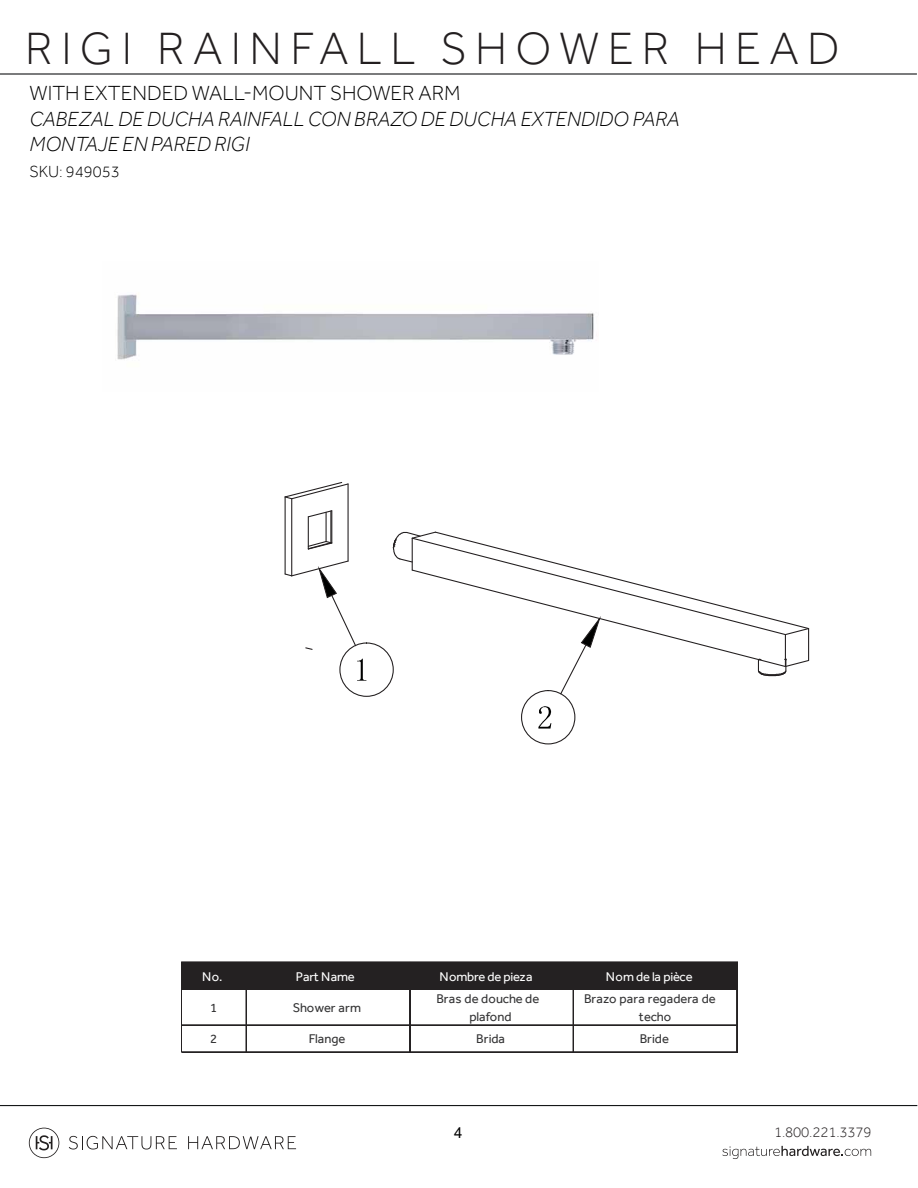
<style>
.page{position:relative;width:918px;height:1188px;background:#fff}
.page>*{position:absolute;margin:0;border:0;box-sizing:border-box;transform-origin:0 0}
.t1{font:300 46.5px "Effra";letter-spacing:.18em;color:#231f20}
.t2{font:italic 300 21px/25.5px "Effra";color:#000}
.t3{font:300 21px "Effra";color:#000}
.t4{font:300 16.5px "Effra";color:#000}
.t5{font:300 15px "Effra";letter-spacing:-.01em;color:#231f20}
.t6{font:15px "Arial";color:#010101}
.t7{font:13.05px/18px "Effra";letter-spacing:.005em;color:#353536;text-align:center}
.t8{font:13.05px "Effra";letter-spacing:-.015em;color:#fff}
</style>
<div class="page">
<svg style="left:29px;top:1128px;width:30px;height:30px"></svg>
<svg style="left:69px;top:1136px;width:108px;height:14px"></svg>
<svg style="left:188px;top:1136px;width:108px;height:13px"></svg>
<hr style="left:0;top:1105px;width:917px;height:1px;background:#151718">
<svg style="left:722px;top:1146px;width:149px;height:13px"></svg>
<img style="left:117px;top:294px;width:477px;height:66px">
<div style="left:182px;top:963px;width:556px;height:27px;background:#242122"></div>
<hr style="left:181px;top:962px;width:1px;height:91px;background:#242122">
<hr style="left:246px;top:963px;width:1px;height:90px;background:#242122">
<hr style="left:409px;top:963px;width:1px;height:90px;background:#242122">
<hr style="left:410px;top:963px;width:1px;height:90px;background:#242122">
<hr style="left:573px;top:963px;width:1px;height:90px;background:#242122">
<hr style="left:736px;top:963px;width:1px;height:90px;background:#242122">
<hr style="left:737px;top:963px;width:1px;height:90px;background:#242122">
<hr style="left:182px;top:962px;width:556px;height:1px;background:#242122">
<hr style="left:182px;top:1025px;width:556px;height:1px;background:#242122">
<hr style="left:182px;top:1051px;width:556px;height:1px;background:#242122">
<hr style="left:182px;top:1052px;width:556px;height:1px;background:#242122">
<div style="left:521px;top:690px;width:54px;height:54px;border:1px solid #231f20;border-radius:50%"></div>
<svg style="left:538px;top:706px;width:13px;height:23px"></svg>
<div style="left:339px;top:642px;width:55px;height:55px;border:1px solid #231f20;border-radius:50%"></div>
<svg style="left:357px;top:659px;width:9px;height:22px"></svg>
<hr style="left:285px;top:497px;width:1px;height:77px;background:#231f20">
<hr style="left:291px;top:499px;width:1px;height:77px;background:#231f20">
<hr style="left:308px;top:517px;width:1px;height:32px;background:#231f20">
<hr style="left:326px;top:512px;width:1px;height:30px;background:#231f20">
<hr style="left:330px;top:511px;width:1px;height:32px;background:#231f20">
<hr style="left:331px;top:511px;width:1px;height:32px;background:#231f20">
<hr style="left:348px;top:484px;width:1px;height:77px;background:#231f20">
<svg style="left:284px;top:560px;width:73px;height:91px"></svg>
<svg style="left:307px;top:540px;width:26px;height:10px"></svg>
<svg style="left:307px;top:510px;width:26px;height:8px"></svg>
<svg style="left:284px;top:482px;width:65px;height:18px"></svg>
<svg style="left:392px;top:531px;width:418px;height:164px"></svg>
<hr style="left:0;top:73px;width:917px;height:2px;background:#151718">
<h1 class="t1" style="left:25px;top:20px;width:816px">RIGI RAINFALL SHOWER HEAD</h1>
<h2 class="t3" style="left:30px;top:80px;width:432px">WITH EXTENDED WALL-MOUNT SHOWER ARM</h2>
<h2 class="t2" style="left:30px;top:106px;width:651px">CABEZAL DE DUCHA RAINFALL CON BRAZO DE DUCHA EXTENDIDO PARA<br>MONTAJE EN PARED RIGI</h2>
<p class="t4" style="left:30px;top:161px;width:92px">SKU: 949053</p>
<p class="t8" style="left:202px;top:969px;width:22px">No.</p>
<p class="t8" style="left:296px;top:969px;width:60px">Part Name</p>
<p class="t8" style="left:439px;top:969px;width:95px">Nombre de pieza</p>
<p class="t8" style="left:606px;top:969px;width:88px">Nom de la pièce</p>
<p class="t7" style="left:210px;top:998px;width:9px">1</p>
<p class="t7" style="left:293px;top:998px;width:70px">Shower arm</p>
<p class="t7" style="left:436px;top:989px;width:104px">Bras de douche de plafond</p>
<p class="t7" style="left:639px;top:989px;width:78px;text-align:left;text-indent:-55px">Brazo para regadera de techo</p>
<p class="t7" style="left:210px;top:1029px;width:9px">2</p>
<p class="t7" style="left:309px;top:1029px;width:38px">Flange</p>
<p class="t7" style="left:476px;top:1029px;width:30px">Brida</p>
<p class="t7" style="left:640px;top:1029px;width:31px">Bride</p>
<p class="t6" style="left:454px;top:1123px;width:10px">4</p>
<p class="t5" style="left:774px;top:1124px;width:99px">1.800.221.3379</p>
</div>
